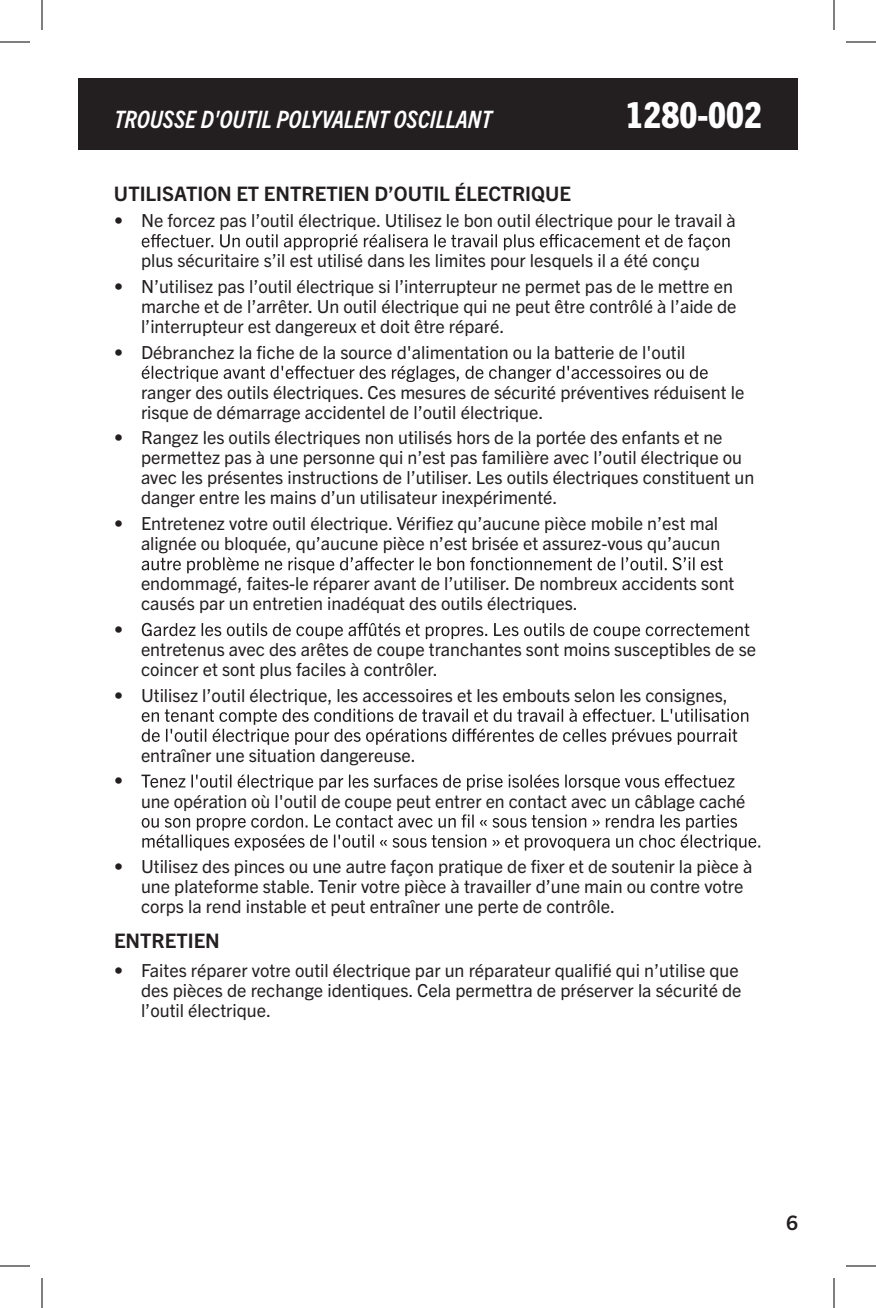
<style>
.page{position:relative;width:876px;height:1308px;background:#fff}
.page>*{position:absolute;margin:0;border:0;box-sizing:border-box;transform-origin:0 0}
.t1{font:800 condensed 36px "Trade Gothic Next LT Pro";color:#fff}
.t2{font:italic 700 condensed 24px "Trade Gothic Next LT Pro";color:#fff}
.t3{font:700 20px "Trade Gothic Next LT Pro";color:#231f20}
.t4{font:18px/20px "Trade Gothic Next LT Pro";color:#231f20}
</style>
<div class="page">
<div style="left:78px;top:78px;width:720px;height:72px;background:#231f20"></div>
<svg style="left:142px;top:234px;width:588px;height:16px"></svg>
<svg style="left:142px;top:366px;width:566px;height:16px"></svg>
<svg style="left:142px;top:557px;width:581px;height:16px"></svg>
<svg style="left:142px;top:623px;width:607px;height:16px"></svg>
<svg style="left:142px;top:709px;width:606px;height:36px"></svg>
<svg style="left:141px;top:774px;width:593px;height:17px"></svg>
<svg style="left:142px;top:814px;width:618px;height:37px"></svg>
<hr style="left:0;top:42px;width:30px;height:1px;background:#000">
<hr style="left:846px;top:42px;width:30px;height:1px;background:#000">
<hr style="left:0;top:1266px;width:30px;height:1px;background:#000">
<hr style="left:846px;top:1266px;width:30px;height:1px;background:#000">
<hr style="left:42px;top:0;width:1px;height:30px;background:#000">
<hr style="left:42px;top:1278px;width:1px;height:30px;background:#000">
<hr style="left:834px;top:0;width:1px;height:30px;background:#000">
<hr style="left:834px;top:1278px;width:1px;height:30px;background:#000">
<h2 class="t2" style="left:114px;top:103px;width:379px">TROUSSE D'OUTIL POLYVALENT OSCILLANT</h2>
<h1 class="t1" style="left:626px;top:90px;width:138px">1280-002</h1>
<p class="t3" style="left:114px;top:180px;width:459px">UTILISATION ET ENTRETIEN D’OUTIL ÉLECTRIQUE</p>
<p class="t4" style="left:114px;top:209px;width:623px">• Ne forcez pas l’outil électrique. Utilisez le bon outil électrique pour le travail à</p>
<p class="t4" style="left:141px;top:249px;width:561px">plus sécuritaire s’il est utilisé dans les limites pour lesquels il a été conçu</p>
<p class="t4" style="left:141px;top:275px;width:597px;text-indent:-27px">• N’utilisez pas l’outil électrique si l’interrupteur ne permet pas de le mettre en marche et de l’arrêter. Un outil électrique qui ne peut être contrôlé à l’aide de l’interrupteur est dangereux et doit être réparé.</p>
<p class="t4" style="left:114px;top:341px;width:573px">• Débranchez la fiche de la source d'alimentation ou la batterie de l'outil</p>
<p class="t4" style="left:141px;top:381px;width:605px">ranger des outils électriques. Ces mesures de sécurité préventives réduisent le risque de démarrage accidentel de l’outil électrique.</p>
<p class="t4" style="left:141px;top:427px;width:615px;text-indent:-27px">• Rangez les outils électriques non utilisés hors de la portée des enfants et ne permettez pas à une personne qui n’est pas familière avec l’outil électrique ou avec les présentes instructions de l’utiliser. Les outils électriques constituent un danger entre les mains d’un utilisateur inexpérimenté.</p>
<p class="t4" style="left:114px;top:512px;width:608px;text-align:right">• Entretenez votre outil électrique. Vérifiez qu’aucune pièce mobile n’est mal alignée ou bloquée, qu’aucune pièce n’est brisée et assurez-vous qu’aucun</p>
<p class="t4" style="left:141px;top:572px;width:595px">endommagé, faites-le réparer avant de l’utiliser. De nombreux accidents sont causés par un entretien inadéquat des outils électriques.</p>
<p class="t4" style="left:114px;top:618px;width:10px">•</p>
<p class="t4" style="left:141px;top:638px;width:617px">entretenus avec des arêtes de coupe tranchantes sont moins susceptibles de se coincer et sont plus faciles à contrôler.</p>
<p class="t4" style="left:114px;top:684px;width:615px">• Utilisez l’outil électrique, les accessoires et les embouts selon les consignes,</p>
<p class="t4" style="left:114px;top:770px;width:10px">•</p>
<p class="t4" style="left:141px;top:744px;width:276px">entraîner une situation dangereuse.</p>
<p class="t4" style="left:141px;top:790px;width:606px">une opération où l'outil de coupe peut entrer en contact avec un câblage caché</p>
<p class="t4" style="left:141px;top:856px;width:613px;text-indent:-27px">• Utilisez des pinces ou une autre façon pratique de fixer et de soutenir la pièce à une plateforme stable. Tenir votre pièce à travailler d’une main ou contre votre corps la rend instable et peut entraîner une perte de contrôle.</p>
<p class="t3" style="left:114px;top:927px;width:107px">ENTRETIEN</p>
<p class="t4" style="left:141px;top:960px;width:602px;text-indent:-27px">• Faites réparer votre outil électrique par un réparateur qualifié qui n’utilise que des pièces de rechange identiques. Cela permettra de préserver la sécurité de l’outil électrique.</p>
<p class="t3" style="left:787px;top:1209px;width:13px">6</p>
</div>
